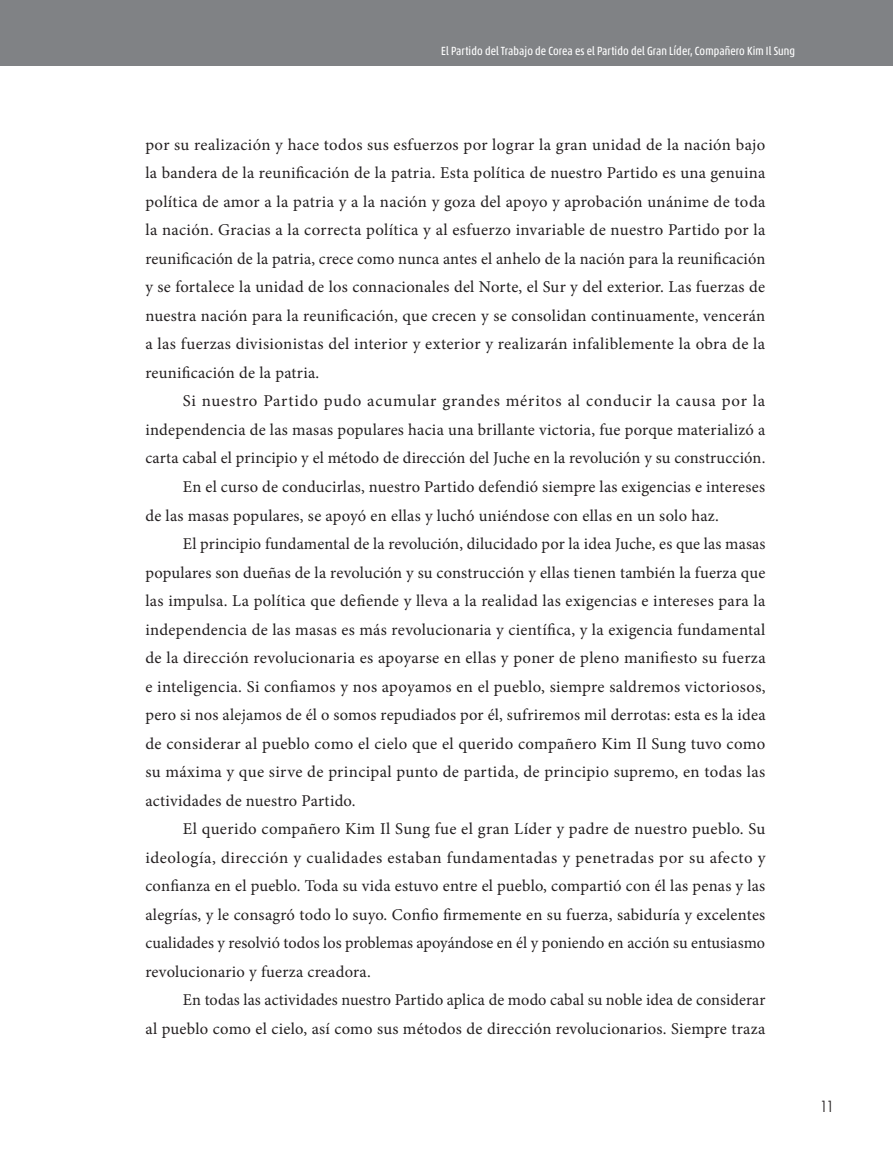
<style>
.page{position:relative;width:893px;height:1157px;background:#fff}
.page>*{position:absolute;margin:0;border:0;box-sizing:border-box;transform-origin:0 0}
.t1{font:16.5px/28.5px "Minion Pro";letter-spacing:.015em;color:#231f20;text-align:justify}
.t2{font:16.5px "Minion Pro";letter-spacing:.045em;color:#231f20}
.t3{font:300 condensed 15px "Futura Std";color:#231f20}
.t4{font:condensed 12px "Akko Pro";letter-spacing:.01em;color:#fff}
</style>
<div class="page">
<div style="left:0;top:0;width:893px;height:66px;background:#808285"></div>
<p class="t4" style="left:441px;top:43px;width:356px">El Partido del Trabajo de Corea es el Partido del Gran Líder, Compañero Kim Il Sung</p>
<p class="t1" style="left:145px;top:130px;width:622px">por su realización y hace todos sus esfuerzos por lograr la gran unidad de la nación bajo la bandera de la reunificación de la patria. Esta política de nuestro Partido es una genuina política de amor a la patria y a la nación y goza del apoyo y aprobación unánime de toda la nación. Gracias a la correcta política y al esfuerzo invariable de nuestro Partido por la reunificación de la patria, crece como nunca antes el anhelo de la nación para la reunificación y se fortalece la unidad de los connacionales del Norte, el Sur y del exterior. Las fuerzas de nuestra nación para la reunificación, que crecen y se consolidan continuamente, vencerán a las fuerzas divisionistas del interior y exterior y realizarán infaliblemente la obra de la reunificación de la patria.</p>
<p class="t2" style="left:183px;top:390px;width:584px">Si nuestro Partido pudo acumular grandes méritos al conducir la causa por la</p>
<p class="t1" style="left:145px;top:415px;width:621px">independencia de las masas populares hacia una brillante victoria, fue porque materializó a</p>
<p class="t1" style="left:145px;top:444px;width:622px">carta cabal el principio y el método de dirección del Juche en la revolución y su construcción.</p>
<p class="t1" style="left:183px;top:472px;width:584px">En el curso de conducirlas, nuestro Partido defendió siempre las exigencias e intereses</p>
<p class="t1" style="left:145px;top:501px;width:575px">de las masas populares, se apoyó en ellas y luchó uniéndose con ellas en un solo haz.</p>
<p class="t1" style="left:183px;top:529px;width:584px">El principio fundamental de la revolución, dilucidado por la idea Juche, es que las masas</p>
<p class="t1" style="left:145px;top:558px;width:621px">populares son dueñas de la revolución y su construcción y ellas tienen también la fuerza que</p>
<p class="t1" style="left:145px;top:586px;width:622px">las impulsa. La política que defiende y lleva a la realidad las exigencias e intereses para la</p>
<p class="t1" style="left:145px;top:615px;width:622px">independencia de las masas es más revolucionaria y científica, y la exigencia fundamental</p>
<p class="t1" style="left:145px;top:643px;width:622px">de la dirección revolucionaria es apoyarse en ellas y poner de pleno manifiesto su fuerza</p>
<p class="t1" style="left:145px;top:672px;width:622px">e inteligencia. Si confiamos y nos apoyamos en el pueblo, siempre saldremos victoriosos,</p>
<p class="t1" style="left:145px;top:700px;width:622px">pero si nos alejamos de él o somos repudiados por él, sufriremos mil derrotas: esta es la idea</p>
<p class="t1" style="left:145px;top:729px;width:621px">de considerar al pueblo como el cielo que el querido compañero Kim Il Sung tuvo como</p>
<p class="t1" style="left:145px;top:757px;width:621px">su máxima y que sirve de principal punto de partida, de principio supremo, en todas las</p>
<p class="t1" style="left:145px;top:786px;width:212px">actividades de nuestro Partido.</p>
<p class="t1" style="left:183px;top:814px;width:584px">El querido compañero Kim Il Sung fue el gran Líder y padre de nuestro pueblo. Su</p>
<p class="t1" style="left:145px;top:843px;width:622px">ideología, dirección y cualidades estaban fundamentadas y penetradas por su afecto y</p>
<p class="t1" style="left:145px;top:871px;width:621px">confianza en el pueblo. Toda su vida estuvo entre el pueblo, compartió con él las penas y las</p>
<p class="t1" style="left:145px;top:900px;width:621px">alegrías, y le consagró todo lo suyo. Confio firmemente en su fuerza, sabiduría y excelentes</p>
<p class="t1" style="left:145px;top:928px;width:621px">cualidades y resolvió todos los problemas apoyándose en él y poniendo en acción su entusiasmo</p>
<p class="t1" style="left:145px;top:957px;width:227px">revolucionario y fuerza creadora.</p>
<p class="t1" style="left:183px;top:985px;width:584px">En todas las actividades nuestro Partido aplica de modo cabal su noble idea de considerar</p>
<p class="t1" style="left:145px;top:1014px;width:621px">al pueblo como el cielo, así como sus métodos de dirección revolucionarios. Siempre traza</p>
<p class="t3" style="left:821px;top:1097px;width:14px">11</p>
</div>
